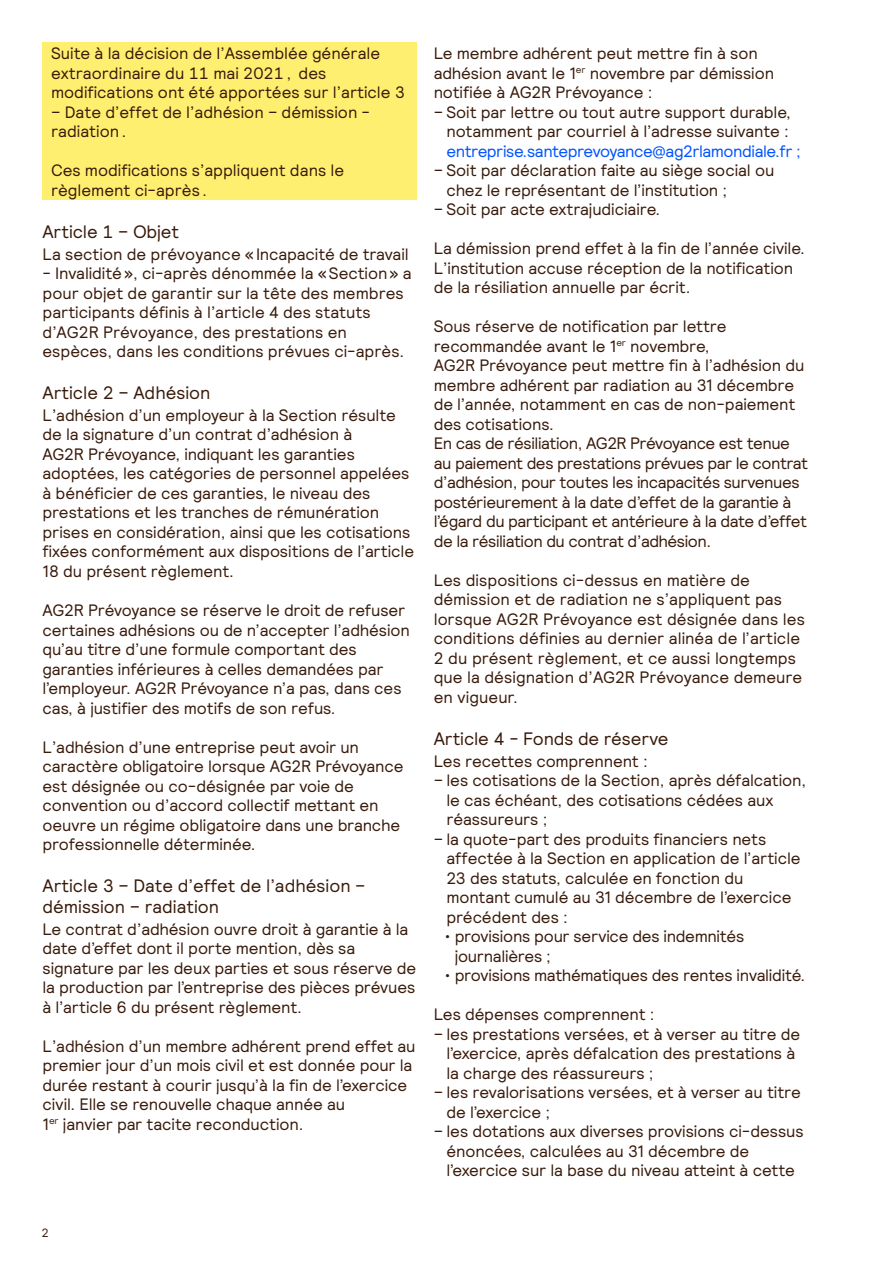
<style>
.page{position:relative;width:893px;height:1263px;background:#fff}
.page>*{position:absolute;margin:0;border:0;box-sizing:border-box;transform-origin:0 0}
.t1{font:18px/21px "Relative";color:#381a0a}
.t2{font:16.5px/19.5px "Relative";letter-spacing:-.01em;color:#381a0a}
.t3{font:16.5px "Relative";letter-spacing:-.03em;color:#0052ff}
.t4{font:12px "Relative";color:#381a0a}
</style>
<div class="page">
<div style="left:43px;top:43px;width:374px;height:118px;background:#ffef70"></div>
<div style="left:43px;top:160px;width:374px;height:40px;background:#ffef70"></div>
<p class="t2" style="left:51px;top:43px;width:356px">Suite à la décision de l’Assemblée générale extraordinaire du 11 mai 2021, des modifications ont été apportées sur l’article 3</p>
<p class="t2" style="left:51px;top:102px;width:321px">– Date d’effet de l’adhésion – démission - radiation.</p>
<p class="t2" style="left:51px;top:160px;width:295px">Ces modifications s’appliquent dans le règlement ci-après.</p>
<p class="t1" style="left:43px;top:220px;width:138px">Article 1 – Objet</p>
<p class="t2" style="left:43px;top:243px;width:368px">La section de prévoyance «Incapacité de travail</p>
<p class="t2" style="left:43px;top:263px;width:371px">- Invalidité», ci-après dénommée la «Section» a pour objet de garantir sur la tête des membres participants définis à l’article 4 des statuts d’AG2R Prévoyance, des prestations en espèces, dans les conditions prévues ci-après.</p>
<p class="t1" style="left:43px;top:382px;width:170px">Article 2 – Adhésion</p>
<p class="t2" style="left:43px;top:405px;width:373px">L’adhésion d’un employeur à la Section résulte de la signature d’un contrat d’adhésion à<br>AG2R Prévoyance, indiquant les garanties adoptées, les catégories de personnel appelées à bénéficier de ces garanties, le niveau des prestations et les tranches de rémunération prises en considération, ainsi que les cotisations fixées conformément aux dispositions de l’article 18 du présent règlement.</p>
<p class="t2" style="left:43px;top:600px;width:369px">AG2R Prévoyance se réserve le droit de refuser certaines adhésions ou de n’accepter l’adhésion qu’au titre d’une formule comportant des garanties inférieures à celles demandées par l’employeur. AG2R Prévoyance n’a pas, dans ces cas, à justifier des motifs de son refus.</p>
<p class="t2" style="left:43px;top:736px;width:362px">L’adhésion d’une entreprise peut avoir un caractère obligatoire lorsque AG2R Prévoyance est désignée ou co-désignée par voie de convention ou d’accord collectif mettant en oeuvre un régime obligatoire dans une branche professionnelle déterminée.</p>
<p class="t1" style="left:43px;top:875px;width:324px">Article 3 – Date d’effet de l’adhésion – démission – radiation</p>
<p class="t2" style="left:43px;top:919px;width:375px">Le contrat d’adhésion ouvre droit à garantie à la date d’effet dont il porte mention, dès sa signature par les deux parties et sous réserve de la production par l’entreprise des pièces prévues à l’article 6 du présent règlement.</p>
<p class="t2" style="left:43px;top:1036px;width:375px">L’adhésion d’un membre adhérent prend effet au premier jour d’un mois civil et est donnée pour la durée restant à courir jusqu’à la fin de l’exercice civil. Elle se renouvelle chaque année au<br>1<sup>er</sup> janvier par tacite reconduction.</p>
<p class="t2" style="left:434px;top:43px;width:342px">Le membre adhérent peut mettre fin à son adhésion avant le 1<sup>er</sup> novembre par démission notifiée à AG2R Prévoyance :</p>
<p class="t2" style="left:434px;top:102px;width:359px;text-align:right">– Soit par lettre ou tout autre support durable, notamment par courriel à l’adresse suivante :</p>
<p class="t3" style="left:446px;top:140px;width:356px">entreprise.santeprevoyance@ag2rlamondiale.fr ;</p>
<p class="t2" style="left:446px;top:160px;width:329px;text-indent:-13px">– Soit par déclaration faite au siège social ou chez le représentant de l’institution ;</p>
<p class="t2" style="left:434px;top:199px;width:228px">– Soit par acte extrajudiciaire.</p>
<p class="t2" style="left:434px;top:238px;width:373px">La démission prend effet à la fin de l’année civile.<br>L’institution accuse réception de la notification de la résiliation annuelle par écrit.</p>
<p class="t2" style="left:434px;top:316px;width:376px">Sous réserve de notification par lettre recommandée avant le 1<sup>er</sup> novembre,<br>AG2R Prévoyance peut mettre fin à l’adhésion du membre adhérent par radiation au 31 décembre de l’année, notamment en cas de non-paiement des cotisations.<br>En cas de résiliation, AG2R Prévoyance est tenue au paiement des prestations prévues par le contrat d’adhésion, pour toutes les incapacités survenues postérieurement à la date d’effet de la garantie à l’égard du participant et antérieure à la date d’effet de la résiliation du contrat d’adhésion.</p>
<p class="t2" style="left:434px;top:570px;width:373px">Les dispositions ci-dessus en matière de démission et de radiation ne s’appliquent pas lorsque AG2R Prévoyance est désignée dans les conditions définies au dernier alinéa de l’article 2 du présent règlement, et ce aussi longtemps que la désignation d’AG2R Prévoyance demeure en vigueur.</p>
<p class="t1" style="left:434px;top:727px;width:236px">Article 4 - Fonds de réserve</p>
<p class="t2" style="left:434px;top:750px;width:216px">Les recettes comprennent :</p>
<p class="t2" style="left:446px;top:770px;width:361px;text-indent:-13px">– les cotisations de la Section, après défalcation, le cas échéant, des cotisations cédées aux réassureurs ;</p>
<p class="t2" style="left:446px;top:828px;width:356px;text-indent:-13px">– la quote-part des produits financiers nets affectée à la Section en application de l’article 23 des statuts, calculée en fonction du montant cumulé au 31 décembre de l’exercice précédent des :</p>
<p class="t2" style="left:455px;top:926px;width:291px;text-indent:-11px">• provisions pour service des indemnités journalières ;</p>
<p class="t2" style="left:444px;top:965px;width:362px">• provisions mathématiques des rentes invalidité.</p>
<p class="t2" style="left:434px;top:1004px;width:222px">Les dépenses comprennent :</p>
<p class="t2" style="left:446px;top:1023px;width:355px;text-indent:-13px">– les prestations versées, et à verser au titre de l’exercice, après défalcation des prestations à la charge des réassureurs ;</p>
<p class="t2" style="left:446px;top:1082px;width:356px;text-indent:-13px">– les revalorisations versées, et à verser au titre de l’exercice ;</p>
<p class="t2" style="left:446px;top:1121px;width:359px;text-indent:-13px">– les dotations aux diverses provisions ci-dessus énoncées, calculées au 31 décembre de l’exercice sur la base du niveau atteint à cette</p>
<p class="t4" style="left:41px;top:1225px;width:9px">2</p>
</div>
